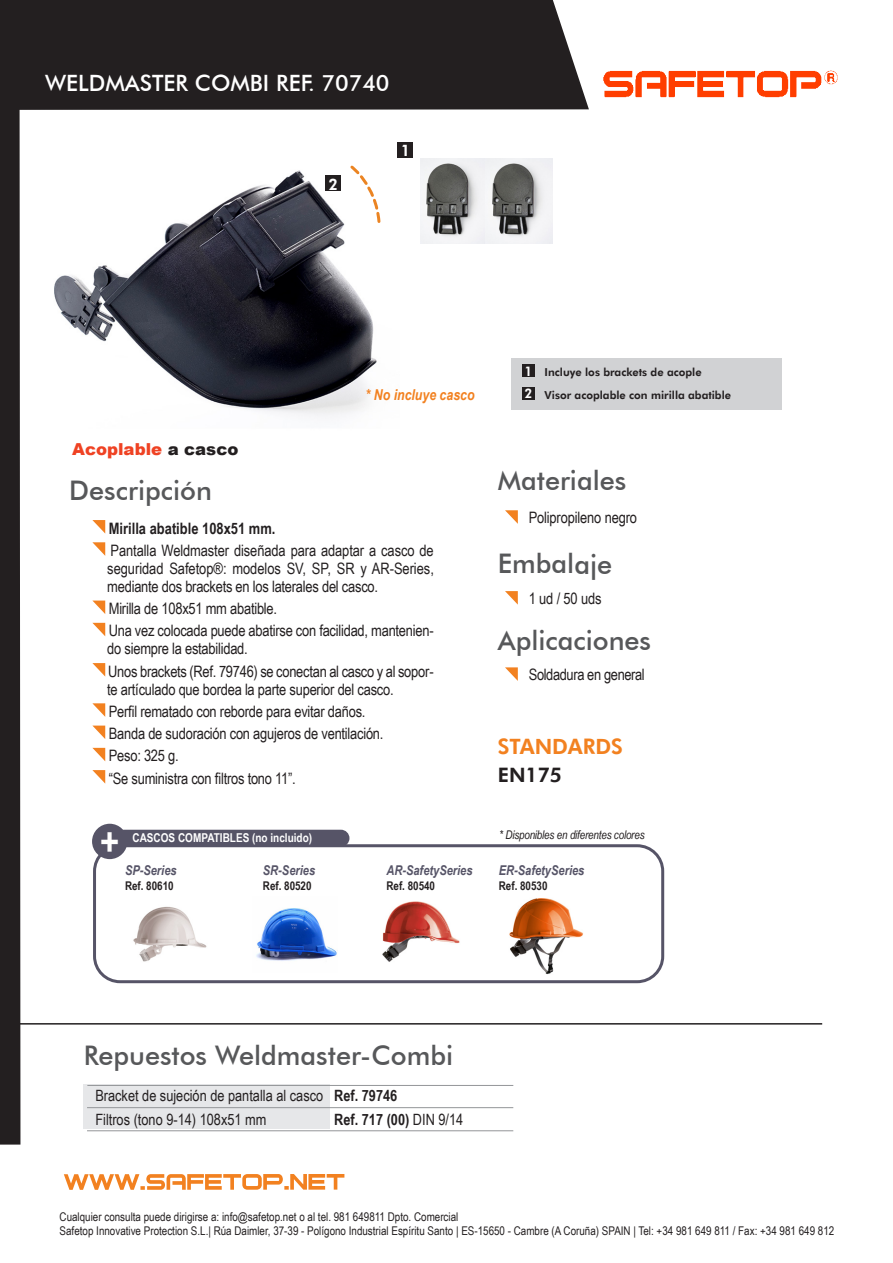
<style>
.page{position:relative;width:893px;height:1263px;background:#fff}
.page>*{position:absolute;margin:0;border:0;box-sizing:border-box;transform-origin:0 0}
.t1{font:700 40.05px "Arial Narrow";color:#fff}
.t2{font:500 27px "Futura BT";color:#57585a}
.t3{font:500 22.5px "Futura BT";color:#fff}
.t4{font:700 21px "Futura BT";color:#f28120}
.t5{font:700 19.8px "Futura BT";color:#231f20}
.t6{font:900 16.5px "Arial";color:#ef4223}
.t7{font:15.75px/18px "Arial Narrow";letter-spacing:-.015em;color:#231f20}
.t8{font:700 15.75px "Arial Narrow";color:#231f20}
.t9{font:15.6px "Arial Narrow";color:#231f20}
.t10{font:700 15.6px "Arial Narrow";color:#231f20}
.t11{font:700 15.45px "Futura BT";color:#fff}
.t12{font:italic 700 15px "Arial Narrow";color:#f28120}
.t13{font:italic 700 13.5px "Arial Narrow";color:#565467}
.t14{font:700 12.9px "Futura BT";color:#fff}
.t15{font:700 12.15px "Arial Narrow";color:#fff}
.t16{font:12px "Arial Narrow";color:#231f20}
.t17{font:700 12px "Arial Narrow";color:#231f20}
.t18{font:italic 12px "Arial Narrow";letter-spacing:-.015em;color:#231f20}
.t19{font:700 10.95px "Futura BT";color:#231f20}
.s1{color:#231f20}
.s2{font-weight:700}
.s3{font-weight:400}
</style>
<div class="page">
<div style="left:93px;top:844px;width:571px;height:139px;border:3px solid #565467;border-radius:26px"></div>
<img style="left:54px;top:157px;width:346px;height:259px">
<hr style="left:9px;top:1023px;width:813px;height:1px;background:#231f20">
<svg style="left:349px;top:164px;width:33px;height:61px"></svg>
<div style="left:397px;top:142px;width:16px;height:15px;background:#231f20"></div>
<div style="left:325px;top:176px;width:16px;height:15px;background:#231f20"></div>
<div style="left:20px;top:0;width:569px;height:110px;background:#231f20"></div>
<svg style="left:92px;top:520px;width:13px;height:14px"></svg>
<svg style="left:92px;top:542px;width:13px;height:14px"></svg>
<svg style="left:92px;top:600px;width:13px;height:14px"></svg>
<svg style="left:92px;top:623px;width:13px;height:13px"></svg>
<svg style="left:92px;top:663px;width:13px;height:14px"></svg>
<svg style="left:92px;top:703px;width:13px;height:14px"></svg>
<svg style="left:93px;top:726px;width:12px;height:13px"></svg>
<svg style="left:92px;top:748px;width:13px;height:13px"></svg>
<svg style="left:92px;top:770px;width:13px;height:14px"></svg>
<svg style="left:64px;top:1174px;width:280px;height:16px"></svg>
<img style="left:603px;top:70px;width:235px;height:28px">
<svg style="left:505px;top:510px;width:13px;height:14px"></svg>
<svg style="left:505px;top:667px;width:13px;height:14px"></svg>
<svg style="left:505px;top:591px;width:13px;height:14px"></svg>
<div style="left:0;top:0;width:20px;height:1144px;background:#231f20"></div>
<div style="left:84px;top:1084px;width:246px;height:45px;background:#e6e7e9"></div>
<hr style="left:87px;top:1107px;width:426px;height:1px;background:#939598">
<hr style="left:87px;top:1130px;width:426px;height:1px;background:#939598">
<hr style="left:87px;top:1085px;width:426px;height:1px;background:#939598">
<div style="left:511px;top:358px;width:271px;height:52px;background:#d1d2d4"></div>
<div style="left:522px;top:387px;width:13px;height:13px;background:#231f20"></div>
<div style="left:522px;top:364px;width:13px;height:13px;background:#231f20"></div>
<img style="left:256px;top:908px;width:81px;height:53px">
<img style="left:382px;top:901px;width:78px;height:61px">
<div style="left:116px;top:830px;width:233px;height:17px;background:#565467;border-radius:9px"></div>
<div style="left:92px;top:824px;width:35px;height:35px;background:#565467;border-radius:50%"></div>
<img style="left:133px;top:906px;width:74px;height:56px">
<img style="left:509px;top:898px;width:74px;height:76px">
<img style="left:420px;top:159px;width:66px;height:84px">
<svg style="left:486px;top:159px;width:66px;height:84px"></svg>
<p class="t3" style="left:45px;top:69px;width:346px">WELDMASTER COMBI REF. 70740</p>
<p class="t11" style="left:328px;top:175px;width:11px">2</p>
<p class="t11" style="left:401px;top:141px;width:11px">1</p>
<p class="t14" style="left:525px;top:363px;width:9px">1</p>
<p class="t19" style="left:545px;top:366px;width:159px">Incluye los brackets de acople</p>
<p class="t12" style="left:366px;top:383px;width:110px">* No incluye casco</p>
<p class="t14" style="left:525px;top:386px;width:9px">2</p>
<p class="t19" style="left:545px;top:388px;width:188px">Visor acoplable con mirilla abatible</p>
<p class="t6" style="left:72px;top:437px;width:168px">Acoplable <span class="s1">a casco</span></p>
<p class="t2" style="left:69px;top:474px;width:144px">Descripción</p>
<p class="t2" style="left:498px;top:464px;width:130px">Materiales</p>
<p class="t8" style="left:109px;top:516px;width:168px">Mirilla abatible 108x51 mm.</p>
<p class="t7" style="left:107px;top:541px;width:328px;text-align:justify">Pantalla Weldmaster diseñada para adaptar a casco de seguridad Safetop®: modelos SV, SP, SR y AR-Series, mediante dos brackets en los laterales del casco.</p>
<p class="t7" style="left:109px;top:599px;width:170px">Mirilla de 108x51 mm abatible.</p>
<p class="t7" style="left:107px;top:621px;width:328px">Una vez colocada puede abatirse con facilidad, mantenien&shy;do siempre la estabilidad.</p>
<p class="t7" style="left:107px;top:661px;width:328px">Unos brackets (Ref. 79746) se conectan al casco y al sopor&shy;te artículado que bordea la parte superior del casco.</p>
<p class="t7" style="left:109px;top:702px;width:258px">Perfil rematado con reborde para evitar daños.</p>
<p class="t7" style="left:109px;top:724px;width:276px">Banda de sudoración con agujeros de ventilación.</p>
<p class="t7" style="left:109px;top:746px;width:71px">Peso: 325 g.</p>
<p class="t7" style="left:109px;top:768px;width:188px">“Se suministra con filtros tono 11”.</p>
<p class="t7" style="left:529px;top:507px;width:110px">Polipropileno negro</p>
<p class="t2" style="left:498px;top:547px;width:116px">Embalaje</p>
<p class="t7" style="left:529px;top:589px;width:74px">1 ud / 50 uds</p>
<p class="t2" style="left:498px;top:624px;width:155px">Aplicaciones</p>
<p class="t7" style="left:529px;top:665px;width:118px">Soldadura en general</p>
<p class="t4" style="left:498px;top:734px;width:127px">STANDARDS</p>
<p class="t5" style="left:498px;top:763px;width:66px">EN175</p>
<p class="t1" style="left:100px;top:811px;width:21px">+</p>
<p class="t15" style="left:133px;top:829px;width:181px">CASCOS COMPATIBLES (no incluido)</p>
<p class="t17" style="left:125px;top:876px;width:50px">Ref. 80610</p>
<p class="t13" style="left:125px;top:860px;width:53px">SP-Series</p>
<p class="t13" style="left:263px;top:860px;width:54px">SR-Series</p>
<p class="t17" style="left:263px;top:876px;width:50px">Ref. 80520</p>
<p class="t13" style="left:386px;top:860px;width:88px">AR-SafetySeries</p>
<p class="t17" style="left:386px;top:876px;width:50px">Ref. 80540</p>
<p class="t18" style="left:499px;top:827px;width:147px">* Disponibles en diferentes colores</p>
<p class="t13" style="left:499px;top:860px;width:87px">ER-SafetySeries</p>
<p class="t17" style="left:499px;top:876px;width:50px">Ref. 80530</p>
<p class="t2" style="left:84px;top:1039px;width:371px">Repuestos Weldmaster-Combi</p>
<p class="t9" style="left:95px;top:1084px;width:303px">Bracket de sujeción de pantalla al casco <span class="s2">Ref. 79746</span></p>
<p class="t9" style="left:95px;top:1108px;width:173px">Filtros (tono 9-14) 108x51 mm</p>
<p class="t10" style="left:334px;top:1107px;width:131px">Ref. 717 (00) <span class="s3">DIN 9/14</span></p>
<p class="t16" style="left:60px;top:1208px;width:400px">Cualquier consulta puede dirigirse a: info@safetop.net o al tel. 981 649811 Dpto. Comercial</p>
<p class="t16" style="left:60px;top:1222px;width:776px">Safetop Innovative Protection S.L.| Rúa Daimler, 37-39 - Polígono Industrial Espíritu Santo | ES-15650 - Cambre (A Coruña) SPAIN | Tel: +34 981 649 811 / Fax: +34 981 649 812</p>
</div>
